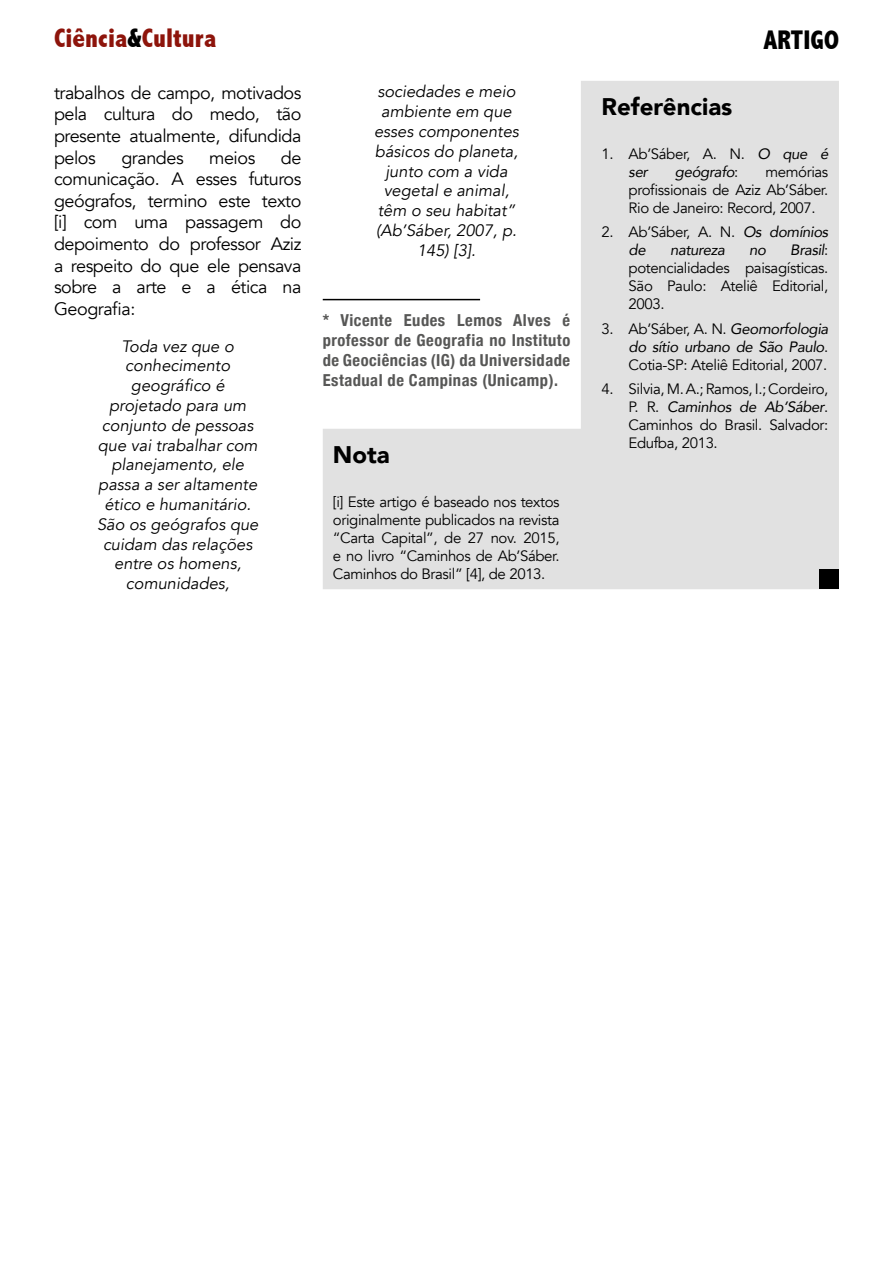
<style>
.page{position:relative;width:893px;height:1263px;background:#fff}
.page>*{position:absolute;margin:0;border:0;box-sizing:border-box;transform-origin:0 0}
.t1{font:800 condensed 27px "Abadi";color:#8d140b}
.t2{font:800 condensed 27px "Abadi";color:#000}
.Tópico_Referencias{font:900 24px "Avenir";color:#000}
.Texto{font:18px/21.6px "Avenir";letter-spacing:-.025em;color:#000;text-align:justify}
.Texto_Citação_em_Ita{font:italic 16.5px/19.8px "Avenir";color:#000;text-align:center}
.Afiliação{font:700 condensed 16.5px/19.8px "Helvetica Neue";letter-spacing:.03em;color:#575756;text-align:justify}
.Referencias{font:15px/18px "Avenir";letter-spacing:-.025em;color:#000;text-align:justify}
.t3{font:italic 15px "Avenir";letter-spacing:-.025em;color:#000}
.s1{color:#000}
.s2{font-style:italic}
.s3{font-style:normal}
</style>
<div class="page">
<svg style="left:323px;top:81px;width:516px;height:508px;fill:#e1e1e1"></svg>
<hr style="left:323px;top:299px;width:157px;height:1px;background:#000">
<div style="left:819px;top:569px;width:20px;height:20px;background:#000"></div>
<h1 class="t1" style="left:54px;top:22px;width:164px">Ciência<span class="s1">&amp;</span>Cultura</h1>
<h1 class="t2" style="left:763px;top:25px;width:77px">ARTIGO</h1>
<p class="Texto" style="left:54px;top:82px;width:249px">trabalhos de campo, motivados pela cultura do medo, tão presente atualmente, difundida pelos</p>
<p class="Texto" style="left:54px;top:147px;width:249px;text-indent:227px">de comunicação. A esses futuros geógrafos, termino este texto [i] com uma passagem do depoimento do professor Aziz a respeito do que ele pensava sobre a arte e a ética na Geografia:</p>
<p class="Texto_Citação_em_Ita" style="left:97px;top:336px;width:163px">Toda vez que o conhecimento geográfico é projetado para um conjunto de pessoas que vai trabalhar com planejamento, ele passa a ser altamente ético e humanitário.<br>São os geógrafos que cuidam das relações entre os homens, comunidades,</p>
<p class="Texto" style="left:121px;top:147px;width:64px">grandes</p>
<p class="Texto" style="left:209px;top:147px;width:48px">meios</p>
<p class="Texto_Citação_em_Ita" style="left:374px;top:82px;width:146px">sociedades e meio ambiente em que esses componentes básicos do planeta, junto com a vida vegetal e animal, têm o seu habitat” (Ab’Sáber, 2007, p.<br>145) [3].</p>
<p class="Afiliação" style="left:323px;top:309px;width:249px">* Vicente Eudes Lemos Alves é professor de Geografia no Instituto de Geociências (IG) da Universidade Estadual de Campinas (Unicamp).</p>
<p class="Tópico_Referencias" style="left:333px;top:434px;width:58px">Nota</p>
<p class="Referencias" style="left:333px;top:493px;width:228px">[i] Este artigo é baseado nos textos originalmente publicados na revista “Carta Capital”, de 27 nov. 2015, e no livro “Caminhos de Ab’Sáber.<br>Caminhos do Brasil” [4], de 2013.</p>
<p class="Tópico_Referencias" style="left:602px;top:86px;width:132px">Referências</p>
<p class="Referencias" style="left:629px;top:145px;width:201px;text-indent:-27px">1. Ab’Sáber, A. N. <span class="s2">O que é ser</span></p>
<p class="t3" style="left:675px;top:163px;width:65px">geógrafo<span class="s3">:</span></p>
<p class="Referencias" style="left:629px;top:163px;width:201px;text-indent:137px">memórias profissionais de Aziz Ab’Sáber.<br>Rio de Janeiro: Record, 2007.</p>
<p class="Referencias" style="left:629px;top:224px;width:201px;text-indent:-27px">2. Ab’Sáber, A. N. <span class="s2">Os domínios de</span></p>
<p class="Referencias" style="left:629px;top:242px;width:201px;text-indent:162px"><span class="s2">Brasil</span>: potencialidades paisagísticas.<br>São Paulo: Ateliê Editorial, 2003.</p>
<p class="Referencias" style="left:629px;top:320px;width:201px;text-indent:-27px">3. Ab’Sáber, A. N. <span class="s2">Geomorfologia do sítio urbano de São Paulo</span>.<br>Cotia-SP: Ateliê Editorial, 2007.</p>
<p class="Referencias" style="left:629px;top:380px;width:201px;text-indent:-27px">4. Silvia, M. A.; Ramos, I.; Cordeiro, P. R. <span class="s2">Caminhos de Ab’Sáber</span>.<br>Caminhos do Brasil. Salvador:<br>Edufba, 2013.</p>
<p class="t3" style="left:670px;top:241px;width:56px">natureza</p>
<p class="t3" style="left:749px;top:241px;width:18px">no</p>
</div>
